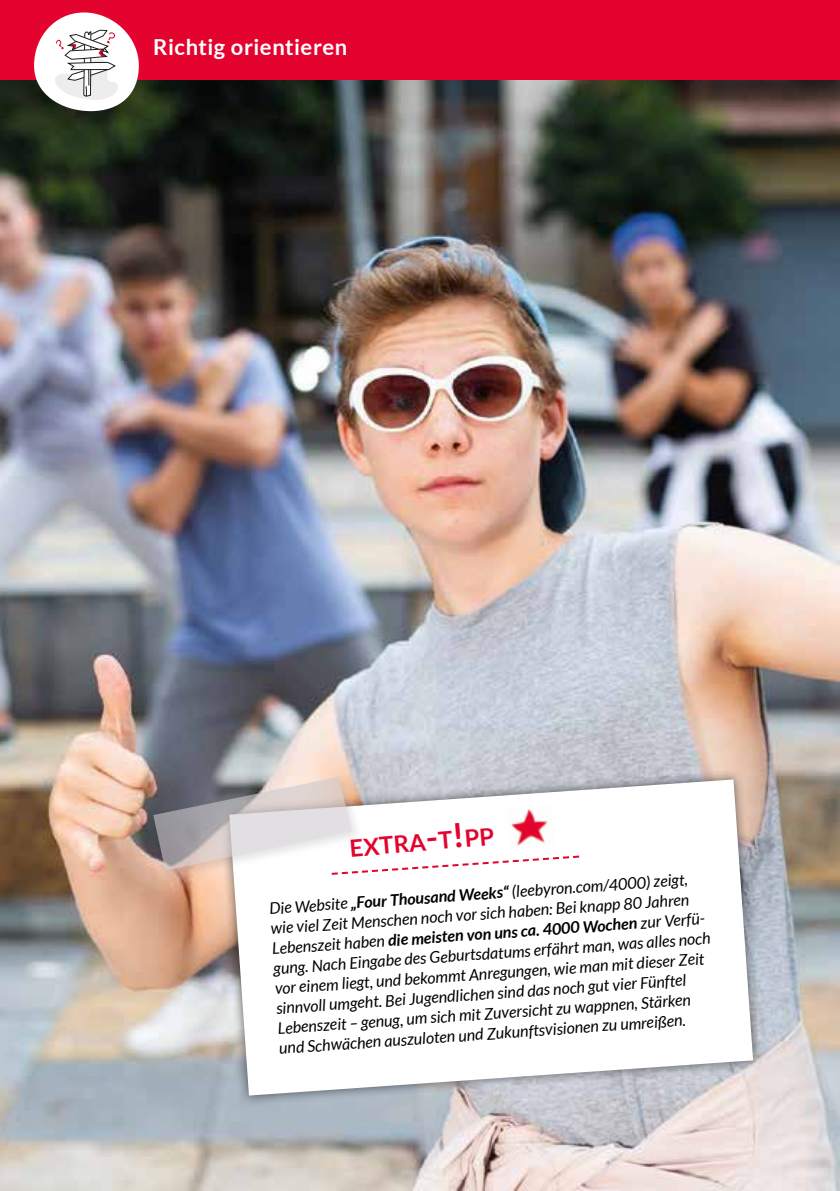
<style>
.page{position:relative;width:840px;height:1191px;background:#fff}
.page>*{position:absolute;margin:0;border:0;box-sizing:border-box;transform-origin:0 0}
.t1{font:700 23.8px "Lato";color:#e4032e}
.t2{font:700 22px "Lato";letter-spacing:.025em;color:#fff}
.t3{font:italic 16px/20px "Lato";color:#000}
.s1{font-size:34px}
.s2{font-weight:700}
</style>
<div class="page">
<img style="left:0;top:79px;width:839px;height:1112px">
<div style="left:0;top:0;width:839px;height:79px;background:#e4032e"></div>
<div style="left:34px;top:12px;width:105px;height:99px;background:#fff;border-radius:47px"></div>
<div style="left:219px;top:769px;width:543px;height:337px;background:#000;opacity:.54"></div>
<svg style="left:229px;top:779px;width:523px;height:316px"></svg>
<div style="left:149px;top:773px;width:214px;height:109px;background:#000;opacity:.2"></div>
<svg style="left:153px;top:777px;width:428px;height:99px"></svg>
<img style="left:506px;top:805px;width:48px;height:44px">
<svg style="left:55px;top:30px;width:63px;height:70px"></svg>
<h2 class="t2" style="left:153px;top:35px;width:195px">Richtig orientieren</h2>
<h1 class="t1" style="left:348px;top:835px;width:146px;rotate:-5deg">extra<span class="s1">-</span>t<span class="s1">!</span>pp</h1>
<p class="t3" style="left:268px;top:899px;width:439px;rotate:-4deg">Die Website <span class="s2">„Four Thousand Weeks“</span> (leebyron.com/4000) zeigt, wie viel Zeit Menschen noch vor sich haben: Bei knapp 80 Jahren Lebenszeit haben <span class="s2">die meisten von uns ca. 4000 Wochen</span> zur Verfü&shy;gung. Nach Eingabe des Geburtsdatums erfährt man, was alles noch vor einem liegt, und bekommt Anregungen, wie man mit dieser Zeit sinnvoll umgeht. Bei Jugendlichen sind das noch gut vier Fünftel Lebenszeit – genug, um sich mit Zuversicht zu wappnen, Stärken und Schwächen auszuloten und Zukunftsvisionen zu umreißen.</p>
</div>
